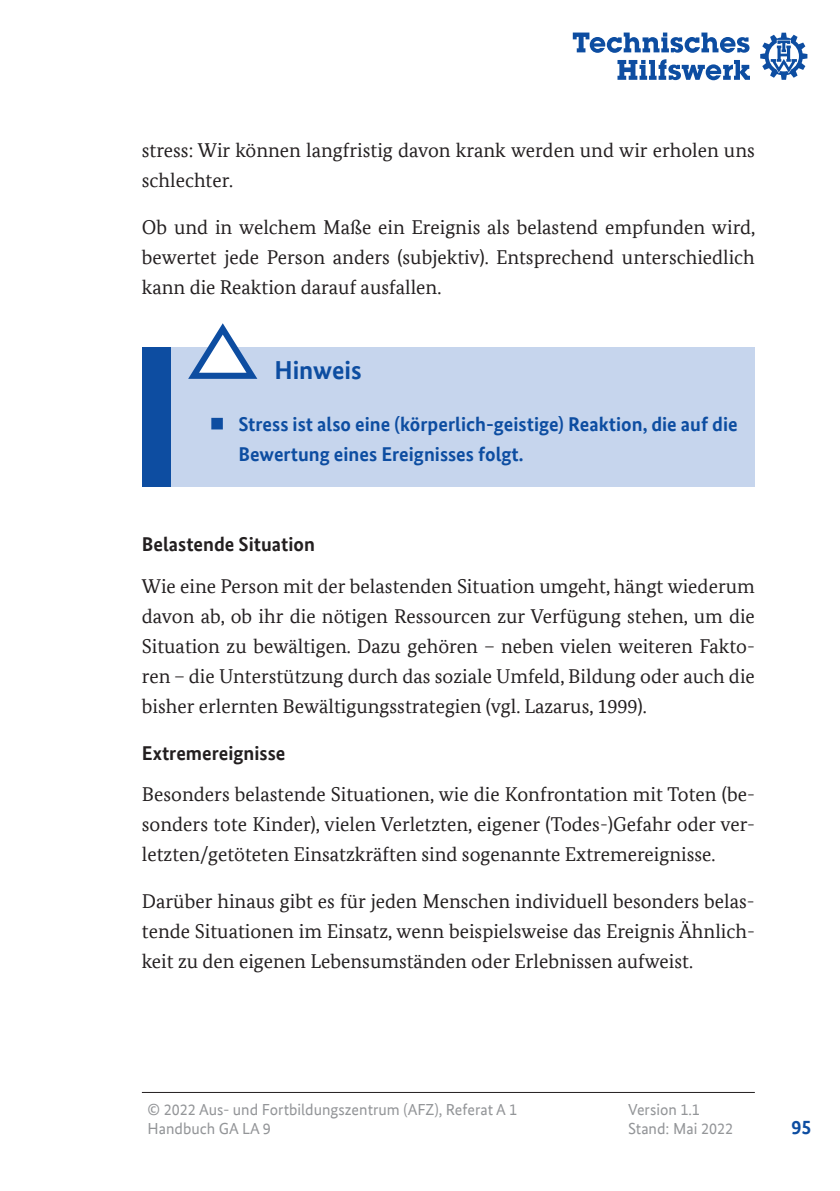
<style>
.page{position:relative;width:840px;height:1191px;background:#fff}
.page>*{position:absolute;margin:0;border:0;box-sizing:border-box;transform-origin:0 0}
.t1{font:700 26px "Bundes Sans Office";color:#0d4da1}
.t2{font:20px/30px "Bundes Serif Office";color:#231f20;text-align:justify}
.t3{font:700 20px/30px "Bundes Sans Office";color:#0d4da1}
.t4{font:700 20px "Bundes Sans Office";color:#231f20}
.t5{font:16px "Bundes Sans Office";color:#939598}
</style>
<div class="page">
<svg style="left:617px;top:59px;width:132px;height:21px"></svg>
<svg style="left:572px;top:33px;width:177px;height:20px"></svg>
<svg style="left:760px;top:33px;width:47px;height:47px"></svg>
<hr style="left:142px;top:1092px;width:612px;height:1px;background:#231f20">
<div style="left:142px;top:347px;width:612px;height:139px;background:#c6d5ed"></div>
<div style="left:142px;top:347px;width:28px;height:139px;background:#0d4da1"></div>
<svg style="left:188px;top:323px;width:69px;height:56px"></svg>
<p class="t2" style="left:142px;top:135px;width:614px">stress: Wir können langfristig davon krank werden und wir erholen uns schlechter.</p>
<p class="t2" style="left:142px;top:212px;width:614px">Ob und in welchem Maße ein Ereignis als belastend empfunden wird, bewertet jede Person anders (subjektiv). Entsprechend unterschiedlich kann die Reaktion darauf ausfallen.</p>
<h1 class="t1" style="left:274px;top:354px;width:89px">Hinweis</h1>
<p class="t3" style="left:238px;top:409px;width:500px;text-indent:-28px">■ Stress ist also eine (körperlich-geistige) Reaktion, die auf die<br>Bewertung eines Ereignisses folgt.</p>
<p class="t4" style="left:142px;top:533px;width:174px">Belastende Situation</p>
<p class="t2" style="left:142px;top:571px;width:614px">Wie eine Person mit der belastenden Situation umgeht, hängt wiederum davon ab, ob ihr die nötigen Ressourcen zur Verfügung stehen, um die Situation zu bewältigen. Dazu gehören – neben vielen weiteren Fakto&shy;ren – die Unterstützung durch das soziale Umfeld, Bildung oder auch die bisher erlernten Bewältigungsstrategien (vgl. Lazarus, 1999).</p>
<p class="t4" style="left:142px;top:741px;width:145px">Extremereignisse</p>
<p class="t2" style="left:142px;top:779px;width:614px">Besonders belastende Situationen, wie die Konfrontation mit Toten (be&shy;sonders tote Kinder), vielen Verletzten, eigener (Todes-)Gefahr oder ver&shy;letzten/getöteten Einsatzkräften sind sogenannte Extremereignisse.</p>
<p class="t2" style="left:142px;top:886px;width:614px">Darüber hinaus gibt es für jeden Menschen individuell besonders belas&shy;tende Situationen im Einsatz, wenn beispielsweise das Ereignis Ähnlich&shy;keit zu den eigenen Lebensumständen oder Erlebnissen aufweist.</p>
<p class="t5" style="left:147px;top:1100px;width:371px">© 2022 Aus- und Fortbildungszentrum (AFZ), Referat A 1</p>
<p class="t5" style="left:627px;top:1100px;width:73px">Version 1.1</p>
<p class="t5" style="left:147px;top:1119px;width:125px">Handbuch GA LA 9</p>
<p class="t5" style="left:627px;top:1119px;width:106px">Stand: Mai 2022</p>
<p class="t3" style="left:791px;top:1112px;width:21px">95</p>
</div>
